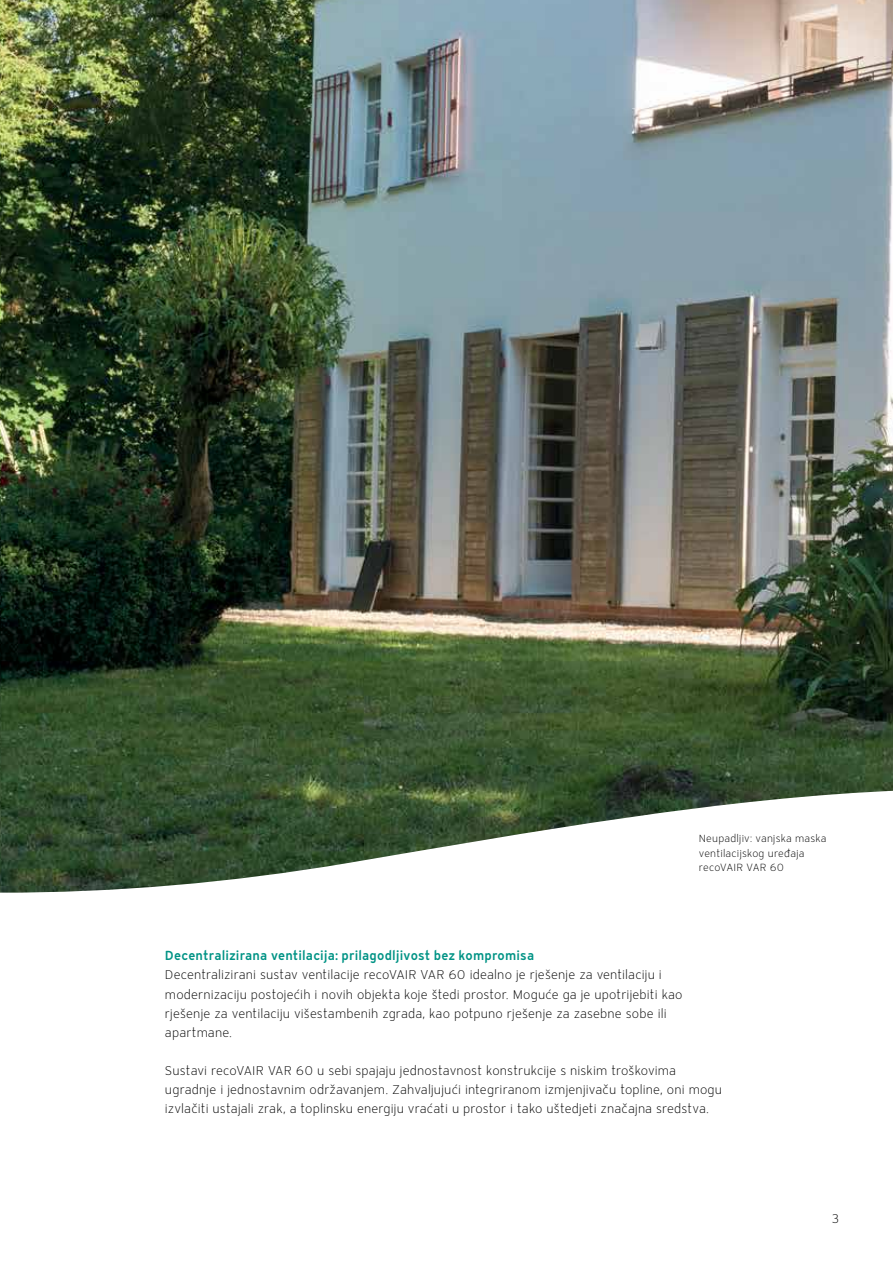
<style>
.page{position:relative;width:893px;height:1263px;background:#fff}
.page>*{position:absolute;margin:0;border:0;box-sizing:border-box;transform-origin:0 0}
.t1{font:12.75px/19.2px "Vaillant 13 Light TID";letter-spacing:.01em;color:#000}
.t2{font:12.75px "Vaillant 13 Demi TID";letter-spacing:.01em;color:#009385}
.t3{font:10.5px/14.4px "Vaillant 13 Light TID";letter-spacing:.015em;color:#000}
</style>
<div class="page">
<img style="left:0;top:0;width:893px;height:790px">
<svg style="left:0;top:790px;width:893px;height:103px"></svg>
<p class="t3" style="left:699px;top:831px;width:129px">Neupadljiv: vanjska maska ventilacijskog uređaja recoVAIR VAR 60</p>
<p class="t2" style="left:165px;top:947px;width:371px">Decentralizirana ventilacija: prilagodljivost bez kompromisa</p>
<p class="t1" style="left:165px;top:965px;width:519px">Decentralizirani sustav ventilacije recoVAIR VAR 60 idealno je rješenje za ventilaciju i modernizaciju postojećih i novih objekta koje štedi prostor. Moguće ga je upotrijebiti kao rješenje za ventilaciju višestambenih zgrada, kao potpuno rješenje za zasebne sobe ili apartmane.</p>
<p class="t1" style="left:165px;top:1061px;width:559px">Sustavi recoVAIR VAR 60 u sebi spajaju jednostavnost konstrukcije s niskim troškovima ugradnje i jednostavnim održavanjem. Zahvaljujući integriranom izmjenjivaču topline, oni mogu izvlačiti ustajali zrak, a toplinsku energiju vraćati u prostor i tako uštedjeti značajna sredstva.</p>
<p class="t1" style="left:832px;top:1209px;width:9px">3</p>
</div>
